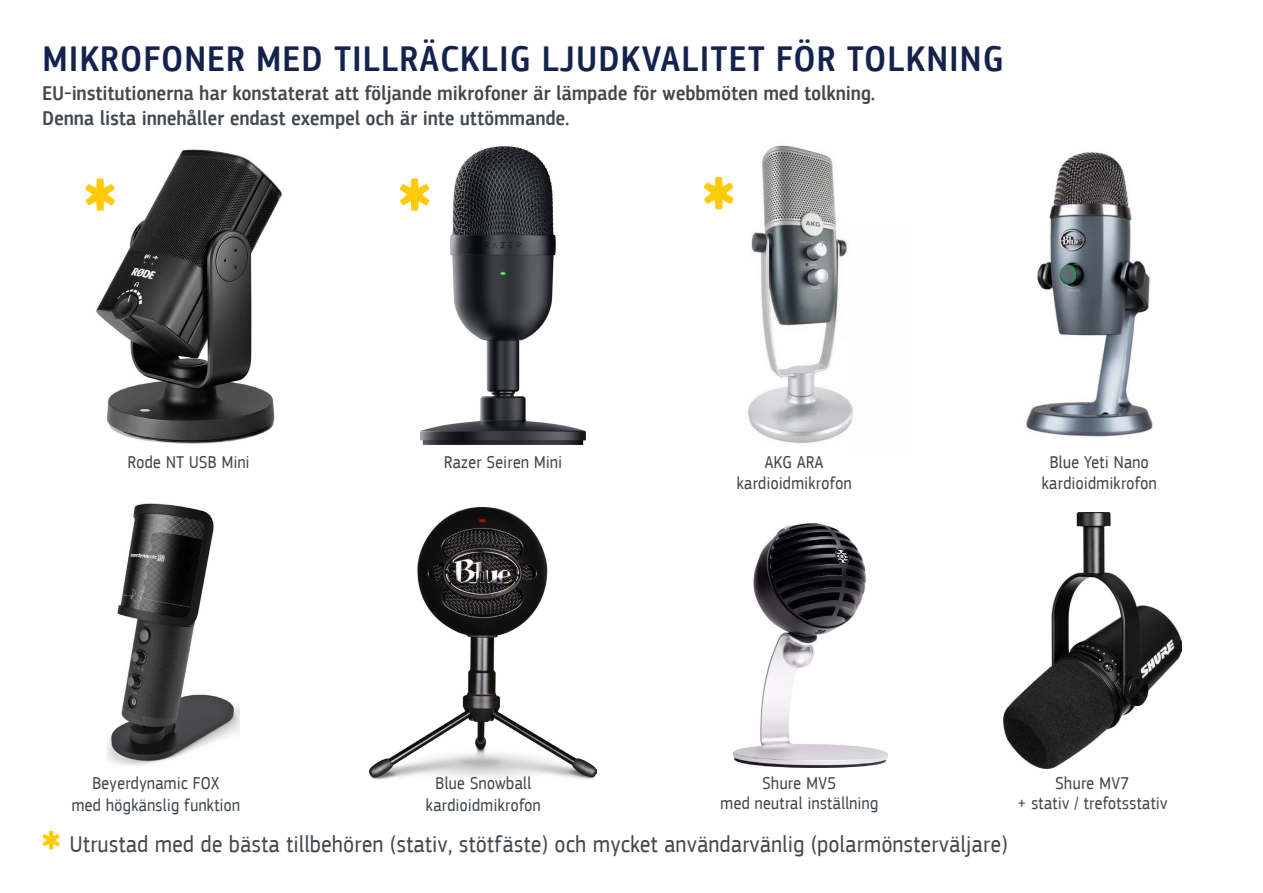
<style>
.page{position:relative;width:1263px;height:893px;background:#fff}
.page>*{position:absolute;margin:0;border:0;box-sizing:border-box;transform-origin:0 0}
.t1{font:500 37.5px "EC Square Sans Cond Pro";letter-spacing:.045em;color:#14234e}
.t2{font:24px "EC Square Sans Cond Pro";letter-spacing:.025em;color:#41494e}
.t3{font:500 21px/25.2px "EC Square Sans Cond Pro";letter-spacing:.02em;color:#41494e}
.t4{font:18px "EC Square Sans Cond Pro";letter-spacing:.025em;color:#41494e}
</style>
<div class="page">
<img style="left:370px;top:507px;width:227px;height:273px">
<img style="left:733px;top:524px;width:154px;height:244px">
<img style="left:1003px;top:513px;width:178px;height:255px">
<img style="left:96px;top:149px;width:186px;height:295px">
<img style="left:106px;top:503px;width:134px;height:262px">
<img style="left:716px;top:145px;width:138px;height:298px">
<img style="left:1026px;top:152px;width:127px;height:285px">
<img style="left:421px;top:147px;width:164px;height:298px">
<svg style="left:85px;top:178px;width:30px;height:33px"></svg>
<svg style="left:42px;top:831px;width:18px;height:18px"></svg>
<svg style="left:400px;top:178px;width:30px;height:33px"></svg>
<svg style="left:704px;top:177px;width:30px;height:32px"></svg>
<p class="t1" style="left:43px;top:36px;width:962px">MIKROFONER MED TILLRÄCKLIG LJUDKVALITET FÖR TOLKNING</p>
<p class="t3" style="left:43px;top:80px;width:834px">EU-institutionerna har konstaterat att följande mikrofoner är lämpade för webbmöten med tolkning.<br>Denna lista innehåller endast exempel och är inte uttömmande.</p>
<p class="t4" style="left:128px;top:452px;width:123px">Rode NT USB Mini</p>
<p class="t4" style="left:765px;top:452px;width:60px">AKG ARA</p>
<p class="t4" style="left:737px;top:473px;width:116px">kardioidmikrofon</p>
<p class="t4" style="left:444px;top:452px;width:119px">Razer Seiren Mini</p>
<p class="t4" style="left:1050px;top:452px;width:101px">Blue Yeti Nano</p>
<p class="t4" style="left:1042px;top:473px;width:116px">kardioidmikrofon</p>
<p class="t4" style="left:92px;top:773px;width:128px">Beyerdynamic FOX</p>
<p class="t4" style="left:72px;top:795px;width:170px">med högkänslig funktion</p>
<p class="t4" style="left:436px;top:773px;width:97px">Blue Snowball</p>
<p class="t4" style="left:426px;top:795px;width:116px">kardioidmikrofon</p>
<p class="t4" style="left:762px;top:773px;width:75px">Shure MV5</p>
<p class="t4" style="left:721px;top:793px;width:159px">med neutral inställning</p>
<p class="t4" style="left:1055px;top:773px;width:75px">Shure MV7</p>
<p class="t4" style="left:1017px;top:793px;width:151px">+ stativ / trefotsstativ</p>
<p class="t2" style="left:70px;top:830px;width:939px">Utrustad med de bästa tillbehören (stativ, stötfäste) och mycket användarvänlig (polarmönsterväljare)</p>
</div>
